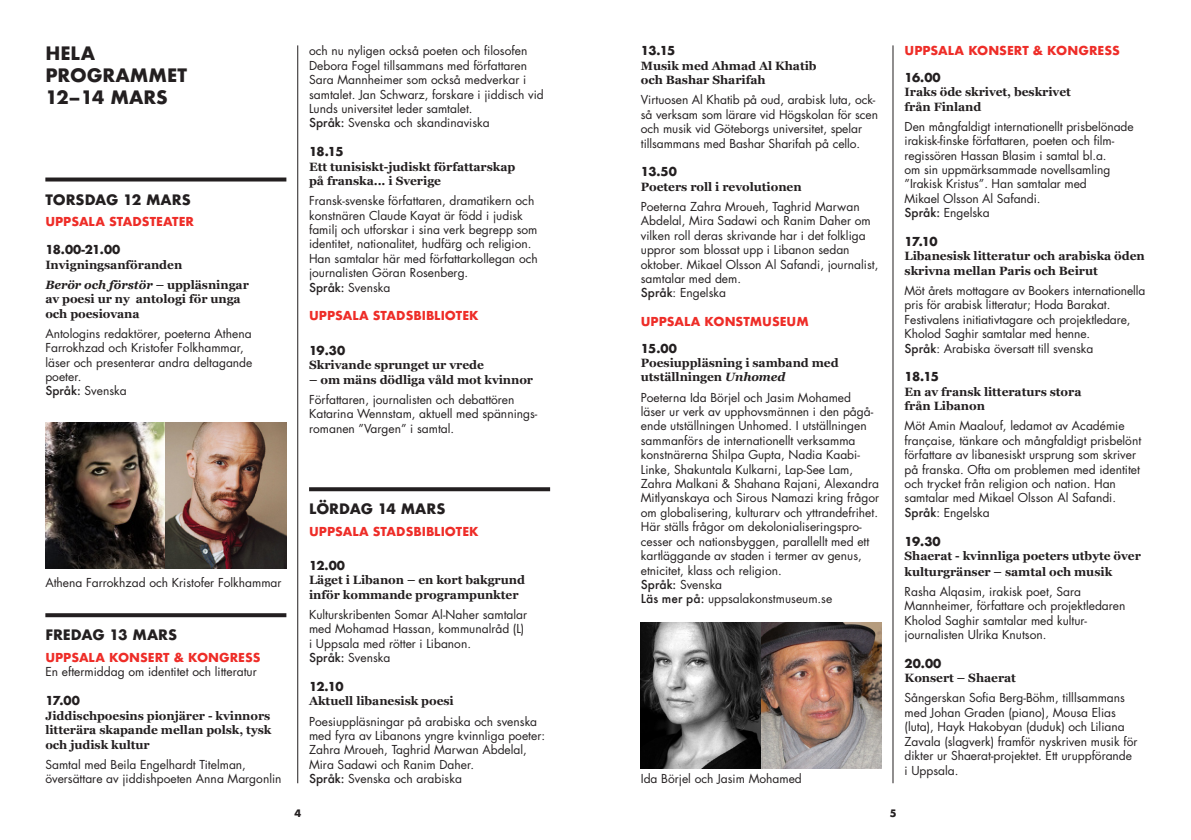
<style>
.page{position:relative;width:1191px;height:840px;background:#fff}
.page>*{position:absolute;margin:0;border:0;box-sizing:border-box;transform-origin:0 0}
.Sidrubrik{font:700 18px "Futura";color:#231f20}
.Schemarubrik{font:700 14px "Futura";color:#231f20}
.Schema_text{font:12px/14.4px "Futura Std";color:#231f20}
.Schematitel{font:700 12px/14.4px "Georgia";letter-spacing:-.005em;color:#231f20}
.Schemarubrik-2{font:700 12px "Futura";color:#ee2d28}
.Schemarubrik-3{font:700 12px "Futura";letter-spacing:-.055em;color:#231f20}
.Schemarubrik-4{font:12px "Futura Std";color:#231f20}
.Schematitel-2{font:700 12px "Futura";color:#ee2d28}
.t1{font:700 10px "Futura";color:#231f20}
.s1{font-style:italic}
.s2{font-family:"Futura";font-weight:500}
</style>
<div class="page">
<hr style="left:297px;top:45px;width:1px;height:737px;background:#231f20">
<svg style="left:45px;top:177px;width:241px;height:4px"></svg>
<svg style="left:309px;top:487px;width:241px;height:4px"></svg>
<svg style="left:45px;top:613px;width:241px;height:4px"></svg>
<img style="left:45px;top:422px;width:241px;height:146px">
<hr style="left:892px;top:45px;width:1px;height:737px;background:#231f20">
<img style="left:641px;top:622px;width:241px;height:145px">
<p class="Sidrubrik" style="left:45px;top:41px;width:51px">HELA</p>
<p class="Sidrubrik" style="left:45px;top:62px;width:143px">PROGRAMMET</p>
<p class="Sidrubrik" style="left:45px;top:84px;width:124px">12–14 MARS</p>
<p class="Schemarubrik" style="left:45px;top:189px;width:147px">TORSDAG 12 MARS</p>
<p class="Schemarubrik-2" style="left:45px;top:212px;width:150px">UPPSALA STADSTEATER</p>
<p class="Schemarubrik-3" style="left:45px;top:241px;width:76px">18.00-21.00</p>
<p class="Schematitel" style="left:45px;top:257px;width:138px">Invigningsanföranden</p>
<p class="Schematitel" style="left:45px;top:277px;width:205px"><span class="s1">Berör och förstör</span> – uppläsningar av poesi ur ny antologi för unga och poesiovana</p>
<p class="Schema_text" style="left:45px;top:326px;width:209px">Antologins redaktörer, poeterna Athena<br>Farrokhzad och Kristofer Folkhammar, läser och presenterar andra deltagande poeter.</p>
<p class="Schema_text" style="left:45px;top:384px;width:83px"><span class="s2">Språk:</span> Svenska</p>
<p class="Schema_text" style="left:45px;top:575px;width:238px">Athena Farrokhzad och Kristofer Folkhammar</p>
<p class="Schemarubrik" style="left:45px;top:624px;width:133px">FREDAG 13 MARS</p>
<p class="Schemarubrik-2" style="left:45px;top:648px;width:217px">UPPSALA KONSERT &amp; KONGRESS</p>
<p class="Schema_text" style="left:45px;top:664px;width:213px">En eftermiddag om identitet och litteratur</p>
<p class="Schemarubrik-3" style="left:45px;top:692px;width:36px">17.00</p>
<p class="Schematitel" style="left:45px;top:707px;width:227px;text-align:justify">Jiddischpoesins pionjärer - kvinnors litterära skapande mellan polsk, tysk och judisk kultur</p>
<p class="Schema_text" style="left:45px;top:756px;width:238px">Samtal med Beila Engelhardt Titelman, översättare av jiddishpoeten Anna Margonlin</p>
<p class="Schema_text" style="left:309px;top:44px;width:236px">och nu nyligen också poeten och filosofen Debora Fogel tillsammans med författaren Sara Mannheimer som också medverkar i samtalet. Jan Schwarz, forskare i jiddisch vid Lunds universitet leder samtalet.</p>
<p class="Schema_text" style="left:309px;top:116px;width:182px"><span class="s2">Språk:</span> Svenska och skandinaviska</p>
<p class="Schemarubrik-3" style="left:309px;top:143px;width:36px">18.15</p>
<p class="Schematitel" style="left:309px;top:158px;width:208px">Ett tunisiskt-judiskt författarskap på franska... i Sverige</p>
<p class="Schema_text" style="left:309px;top:193px;width:230px">Fransk-svenske författaren, dramatikern och konstnären Claude Kayat är född i judisk familj och utforskar i sina verk begrepp som identitet, nationalitet, hudfärg och religion.<br>Han samtalar här med författarkollegan och journalisten Göran Rosenberg.</p>
<p class="Schema_text" style="left:309px;top:280px;width:83px"><span class="s2">Språk:</span> Svenska</p>
<p class="Schematitel-2" style="left:309px;top:307px;width:171px">UPPSALA STADSBIBLIOTEK</p>
<p class="Schemarubrik-3" style="left:309px;top:341px;width:38px">19.30</p>
<p class="Schematitel" style="left:309px;top:357px;width:176px">Skrivande sprunget ur vrede</p>
<p class="Schematitel" style="left:309px;top:371px;width:226px">– om mäns dödliga våld mot kvinnor</p>
<p class="Schema_text" style="left:309px;top:392px;width:230px">Författaren, journalisten och debattören<br>Katarina Wennstam, aktuell med spännings&shy;romanen ”Vargen” i samtal.</p>
<p class="Schemarubrik" style="left:309px;top:498px;width:138px">LÖRDAG 14 MARS</p>
<p class="Schematitel-2" style="left:309px;top:522px;width:171px">UPPSALA STADSBIBLIOTEK</p>
<p class="Schemarubrik-3" style="left:309px;top:556px;width:37px">12.00</p>
<p class="Schematitel" style="left:309px;top:572px;width:217px">Läget i Libanon – en kort bakgrund inför kommande programpunkter</p>
<p class="Schema_text" style="left:309px;top:607px;width:219px">Kulturskribenten Somar Al-Naher samtalar med Mohamad Hassan, kommunalråd (L) i Uppsala med rötter i Libanon.</p>
<p class="Schema_text" style="left:309px;top:650px;width:83px"><span class="s2">Språk:</span> Svenska</p>
<p class="Schemarubrik-3" style="left:309px;top:677px;width:36px">12.10</p>
<p class="Schematitel" style="left:309px;top:693px;width:146px">Aktuell libanesisk poesi</p>
<p class="Schema_text" style="left:309px;top:713px;width:237px">Poesiuppläsningar på arabiska och svenska med fyra av Libanons yngre kvinnliga poeter:<br>Zahra Mroueh, Taghrid Marwan Abdelal, Mira Sadawi och Ranim Daher.</p>
<p class="Schema_text" style="left:309px;top:771px;width:154px"><span class="s2">Språk:</span> Svenska och arabiska</p>
<p class="Schemarubrik-3" style="left:641px;top:42px;width:36px">13.15</p>
<p class="Schematitel" style="left:641px;top:58px;width:177px">Musik med Ahmad Al Khatib och Bashar Sharifah</p>
<p class="Schema_text" style="left:641px;top:93px;width:239px">Virtuosen Al Khatib på oud, arabisk luta, ock&shy;så verksam som lärare vid Högskolan för scen och musik vid Göteborgs universitet, spelar tillsammans med Bashar Sharifah på cello.</p>
<p class="Schemarubrik-3" style="left:641px;top:163px;width:38px">13.50</p>
<p class="Schematitel" style="left:641px;top:179px;width:162px">Poeters roll i revolutionen</p>
<p class="Schema_text" style="left:641px;top:199px;width:239px">Poeterna Zahra Mroueh, Taghrid Marwan Abdelal, Mira Sadawi och Ranim Daher om vilken roll deras skrivande har i det folkliga uppror som blossat upp i Libanon sedan oktober. Mikael Olsson Al Safandi, journalist, samtalar med dem.</p>
<p class="Schema_text" style="left:641px;top:286px;width:87px"><span class="s2">Språk</span>: Engelska</p>
<p class="Schemarubrik-2" style="left:641px;top:313px;width:169px">UPPSALA KONSTMUSEUM</p>
<p class="Schemarubrik-3" style="left:641px;top:339px;width:37px">15.00</p>
<p class="Schematitel" style="left:641px;top:355px;width:199px">Poesiuppläsning i samband med utställningen <span class="s1">Unhomed</span></p>
<p class="Schema_text" style="left:641px;top:390px;width:240px">Poeterna Ida Börjel och Jasim Mohamed<br>läser ur verk av upphovsmännen i den pågå&shy;ende utställningen Unhomed. I utställningen sammanförs de internationellt verksamma konstnärerna Shilpa Gupta, Nadia Kaabi-Linke, Shakuntala Kulkarni, Lap-See Lam, Zahra Malkani &amp; Shahana Rajani, Alexandra Mitlyanskaya och Sirous Namazi kring frågor om globalisering, kulturarv och yttrandefrihet.<br>Här ställs frågor om dekolonialiseringspro&shy;cesser och nationsbyggen, parallellt med ett kartläggande av staden i termer av genus, etnicitet, klass och religion.</p>
<p class="Schemarubrik-4" style="left:641px;top:576px;width:83px"><span class="s2">Språk:</span> Svenska</p>
<p class="Schemarubrik-4" style="left:641px;top:591px;width:193px"><span class="s2">Läs mer på:</span> uppsalakonstmuseum.se</p>
<p class="Schema_text" style="left:641px;top:771px;width:162px">Ida Börjel och Jasim Mohamed</p>
<p class="Schemarubrik-2" style="left:904px;top:42px;width:217px">UPPSALA KONSERT &amp; KONGRESS</p>
<p class="Schemarubrik-3" style="left:904px;top:69px;width:38px">16.00</p>
<p class="Schematitel" style="left:904px;top:84px;width:168px">Iraks öde skrivet, beskrivet från Finland</p>
<p class="Schema_text" style="left:904px;top:119px;width:231px">Den mångfaldigt internationellt prisbelönade irakisk-finske författaren, poeten och film&shy;regissören Hassan Blasim i samtal bl.a.<br>om sin uppmärksammade novellsamling ”Irakisk Kristus”. Han samtalar med<br>Mikael Olsson Al Safandi.</p>
<p class="Schema_text" style="left:904px;top:206px;width:87px"><span class="s2">Språk:</span> Engelska</p>
<p class="Schemarubrik-3" style="left:904px;top:233px;width:35px">17.10</p>
<p class="Schematitel" style="left:904px;top:248px;width:242px">Libanesisk litteratur och arabiska öden skrivna mellan Paris och Beirut</p>
<p class="Schema_text" style="left:904px;top:283px;width:242px">Möt årets mottagare av Bookers internationella pris för arabisk litteratur; Hoda Barakat.<br>Festivalens initiativtagare och projektledare, Kholod Saghir samtalar med henne.</p>
<p class="Schema_text" style="left:904px;top:341px;width:190px"><span class="s2">Språk</span>: Arabiska översatt till svenska</p>
<p class="Schemarubrik-3" style="left:904px;top:368px;width:36px">18.15</p>
<p class="Schematitel" style="left:904px;top:383px;width:178px">En av fransk litteraturs stora från Libanon</p>
<p class="Schema_text" style="left:904px;top:418px;width:238px">Möt Amin Maalouf, ledamot av Académie française, tänkare och mångfaldigt prisbelönt författare av libanesiskt ursprung som skriver på franska. Ofta om problemen med identitet och trycket från religion och nation. Han samtalar med Mikael Olsson Al Safandi.<br><span class="s2">Språk</span>: Engelska</p>
<p class="Schemarubrik-3" style="left:904px;top:532px;width:38px">19.30</p>
<p class="Schematitel" style="left:904px;top:547px;width:238px;line-height:15.6px">Shaerat - kvinnliga poeters utbyte över kulturgränser – samtal och musik</p>
<p class="Schema_text" style="left:904px;top:584px;width:222px">Rasha Alqasim, irakisk poet, Sara Mannheimer, författare och projektledaren Kholod Saghir samtalar med kultur&shy;journalisten Ulrika Knutson.</p>
<p class="Schemarubrik-3" style="left:904px;top:654px;width:38px">20.00</p>
<p class="Schematitel" style="left:904px;top:670px;width:113px">Konsert – Shaerat</p>
<p class="Schema_text" style="left:904px;top:690px;width:234px">Sångerskan Sofia Berg-Böhm, tilllsammans med Johan Graden (piano), Mousa Elias (luta), Hayk Hakobyan (duduk) och Liliana Zavala (slagverk) framför nyskriven musik för dikter ur Shaerat-projektet. Ett uruppförande i Uppsala.</p>
<p class="t1" style="left:294px;top:805px;width:8px">4</p>
<p class="t1" style="left:890px;top:805px;width:8px">5</p>
</div>
